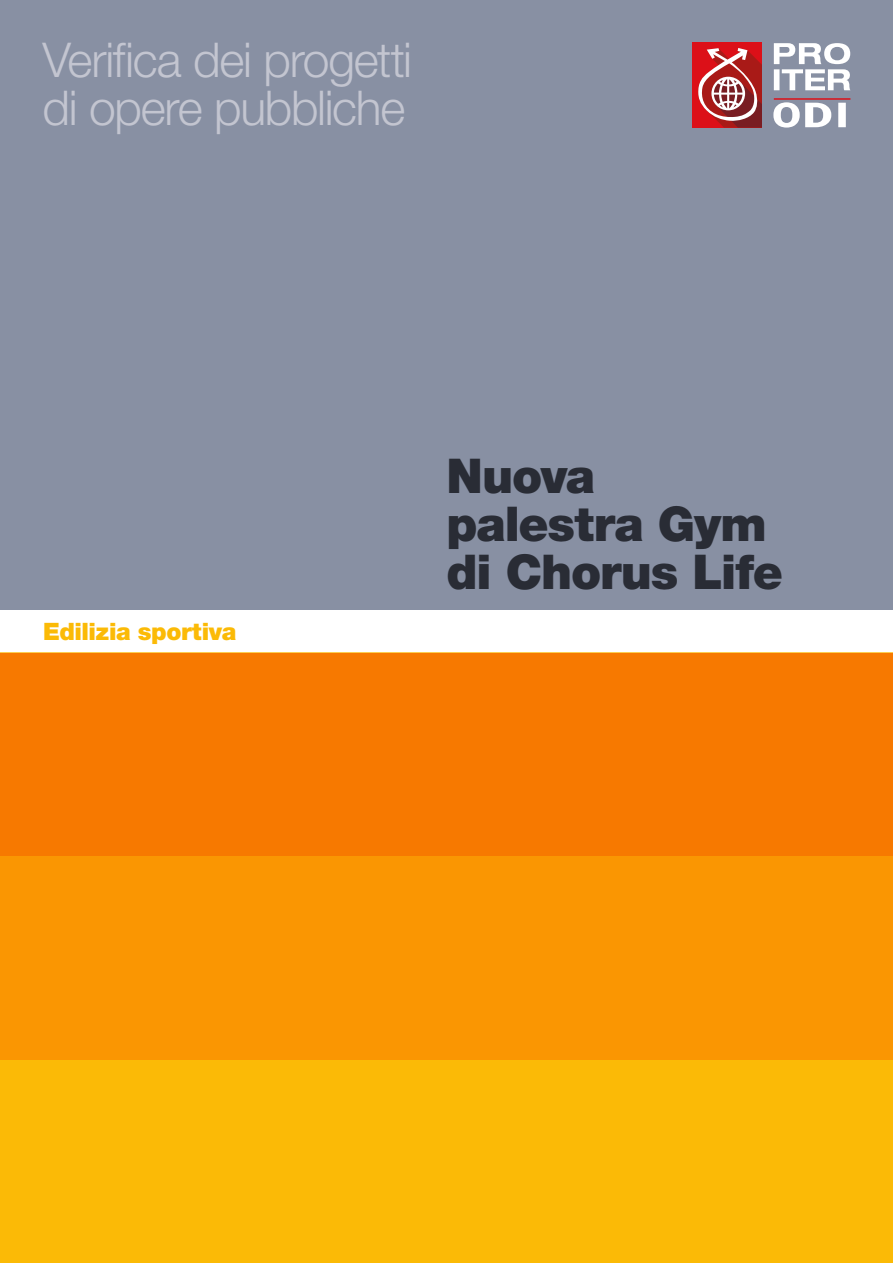
<style>
.page{position:relative;width:893px;height:1263px;background:#fff}
.page>*{position:absolute;margin:0;border:0;box-sizing:border-box;transform-origin:0 0}
.t1{font:300 48px/48px "Helvetica Neue LT Std";letter-spacing:-.025em;color:#c3c5d0}
.t2{font:900 48px/48px "Helvetica Neue LT Std";letter-spacing:-.02em;color:#292c35}
.t3{font:900 24px "Helvetica Neue LT Std";letter-spacing:-.02em;color:#fbba06}
</style>
<div class="page">
<div style="left:0;top:653px;width:893px;height:610px;background:#fbba06"></div>
<div style="left:0;top:653px;width:893px;height:406px;background:#fa9602"></div>
<div style="left:0;top:0;width:893px;height:610px;background:#8890a3"></div>
<div style="left:0;top:653px;width:893px;height:203px;background:#f77900"></div>
<svg style="left:773px;top:102px;width:73px;height:26px"></svg>
<hr style="left:774px;top:98px;width:76px;height:2px;background:#dc1018">
<svg style="left:774px;top:43px;width:76px;height:47px"></svg>
<div style="left:692px;top:43px;width:70px;height:85px;background:#dc1018"></div>
<svg style="left:698px;top:48px;width:64px;height:80px"></svg>
<p class="t1" style="left:43px;top:35px;width:371px">Verifica dei progetti di opere pubbliche</p>
<p class="t3" style="left:43px;top:617px;width:195px">Edilizia sportiva</p>
<p class="t2" style="left:446px;top:452px;width:338px">Nuova palestra Gym di Chorus Life</p>
</div>
